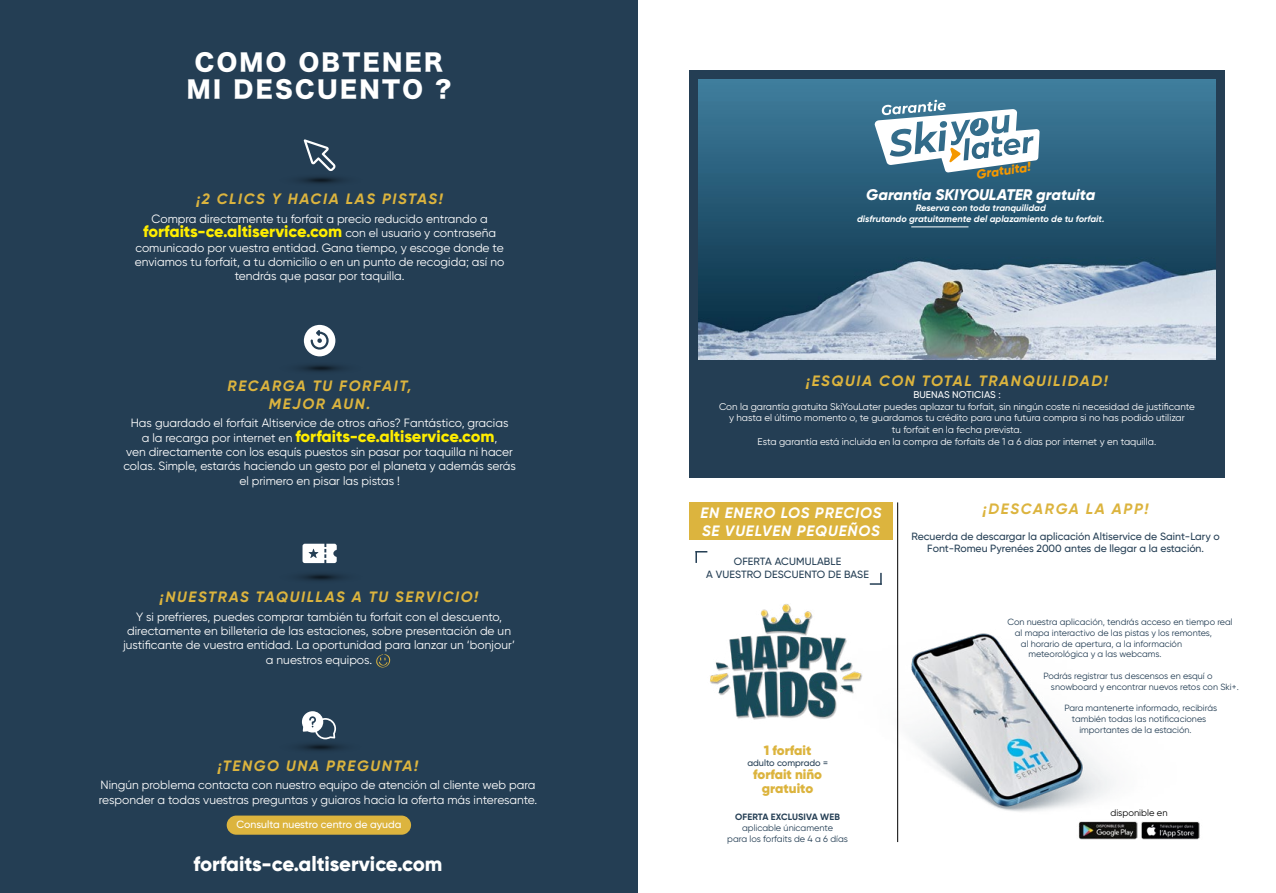
<style>
.page{position:relative;width:1276px;height:893px;background:#fff}
.page>*{position:absolute;margin:0;border:0;box-sizing:border-box;transform-origin:0 0}
.t1{font:23.25px/27.9px "Hira Kaku Std W8";letter-spacing:.1em;color:#fff;text-align:center}
.t2{font:800 20.7px "Gilroy";color:#fff}
.t3{font:800 16.5px "Gilroy";color:#ffed00}
.t4{font:italic 800 15.45px "Gilroy";color:#fff}
.t5{font:italic 700 15px/18px "Gilroy";letter-spacing:.11em;color:#dcb43e;text-align:center}
.t6{font:italic 700 15px/18px "Gilroy";letter-spacing:.06em;color:#fff}
.t7{font:900 13.5px/13.5px "Gilroy";color:#dcb43e;text-align:center}
.t8{font:italic 800 12.75px "Gilroy";color:#f49800}
.t9{font:12px/14.4px "Gilroy";color:#fff;text-align:center}
.t10{font:500 10.5px/12.6px "Gilroy";color:#243e54;text-align:center}
.t11{font:500 10.5px "Gilroy";color:#fff}
.t12{font:9.75px/11.7px "Gilroy";color:#fff;text-align:center}
.t13{font:500 9.75px "Gilroy";letter-spacing:.01em;color:#fff}
.t14{font:italic 700 9.3px/10.8px "Gilroy";color:#fff;text-align:center}
.t15{font:9.3px "Gilroy";color:#000}
.t16{font:9.15px/10.9px "Gilroy";color:#243e54;text-align:center}
.t17{font:700 9.15px "Gilroy";letter-spacing:.01em;color:#243e54}
.t18{font:500 9.15px "Gilroy";color:#243e54}
.t19{font:9px/10.8px "Gilroy";color:#243e54}
.s1{font-weight:400;font-size:12px;color:#fff}
</style>
<div class="page">
<img style="left:897px;top:588px;width:217px;height:255px">
<div style="left:689px;top:70px;width:536px;height:408px;background:#243e54"></div>
<div style="left:0;top:0;width:638px;height:893px;background:#243e54"></div>
<img style="left:299px;top:356px;width:44px;height:16px">
<svg style="left:304px;top:325px;width:31px;height:31px"></svg>
<img style="left:299px;top:171px;width:44px;height:13px">
<svg style="left:304px;top:139px;width:32px;height:32px"></svg>
<img style="left:299px;top:563px;width:44px;height:18px">
<svg style="left:302px;top:544px;width:35px;height:19px"></svg>
<svg style="left:376px;top:654px;width:14px;height:14px"></svg>
<img style="left:299px;top:728px;width:43px;height:23px">
<svg style="left:302px;top:711px;width:34px;height:28px"></svg>
<div style="left:227px;top:815px;width:184px;height:20px;background:#dcb43e;border-radius:10px"></div>
<div style="left:689px;top:502px;width:203px;height:38px;background:#dcb43e"></div>
<img style="left:698px;top:79px;width:517px;height:280px">
<svg style="left:874px;top:100px;width:165px;height:73px;background:#94b2c0"></svg>
<hr style="left:897px;top:502px;width:1px;height:340px;background:#000">
<hr style="left:911px;top:227px;width:57px;height:1px;background:#fff">
<img style="left:1077px;top:818px;width:123px;height:24px">
<svg style="left:695px;top:551px;width:12px;height:12px"></svg>
<svg style="left:870px;top:573px;width:11px;height:12px"></svg>
<img style="left:710px;top:604px;width:153px;height:116px">
<h1 class="t1" style="left:187px;top:49px;width:266px">COMO OBTENER<br>MI DESCUENTO ?</h1>
<p class="t5" style="left:196px;top:190px;width:248px">¡2 CLICS Y HACIA LAS PISTAS!</p>
<p class="t9" style="left:152px;top:211px;width:338px">Compra directamente tu forfait a precio reducido entrando a</p>
<h3 class="t3" style="left:143px;top:221px;width:354px">forfaits-ce.altiservice.com <span class="s1">con el usuario y contraseña</span></h3>
<p class="t9" style="left:135px;top:240px;width:371px">comunicado por vuestra entidad. Gana tiempo, y escoge donde te enviamos tu forfait, a tu domicilio o en un punto de recogida; así no tendrás que pasar por taquilla.</p>
<p class="t5" style="left:228px;top:376px;width:186px">RECARGA TU FORFAIT,<br>MEJOR AUN.</p>
<p class="t9" style="left:131px;top:416px;width:379px">Has guardado el forfait Altiservice de otros años? Fantástico, gracias</p>
<h3 class="t3" style="left:142px;top:425px;width:357px"><span class="s1">a la recarga por internet en</span> forfaits-ce.altiservice.com<span class="s1">,</span></h3>
<p class="t9" style="left:123px;top:444px;width:394px">ven directamente con los esquís puestos sin pasar por taquilla ni hacer colas. Simple, estarás haciendo un gesto por el planeta y además serás el primero en pisar las pistas !</p>
<p class="t5" style="left:160px;top:587px;width:320px">¡NUESTRAS TAQUILLAS A TU SERVICIO!</p>
<p class="t9" style="left:123px;top:609px;width:394px">Y si prefrieres, puedes comprar también tu forfait con el descuento, directamente en billeteria de las estaciones, sobre presentación de un justificante de vuestra entidad. La oportunidad para lanzar un ‘bonjour’ a nuestros equipos.</p>
<p class="t5" style="left:218px;top:756px;width:202px">¡TENGO UNA PREGUNTA!</p>
<p class="t9" style="left:99px;top:778px;width:440px;text-align:left">Ningún problema contacta con nuestro equipo de atención al cliente web para responder a todas vuestras preguntas y guiaros hacia la oferta más interesante.</p>
<p class="t11" style="left:237px;top:818px;width:166px">Consulta nuestro centro de ayuda</p>
<h2 class="t2" style="left:193px;top:851px;width:250px">forfaits-ce.altiservice.com</h2>
<p class="t8" style="left:975px;top:166px;width:56px;rotate:-8deg">Gratuita!</p>
<p class="t4" style="left:866px;top:185px;width:230px">Garantia SKIYOULATER gratuita</p>
<p class="t14" style="left:857px;top:202px;width:249px">Reserva con toda tranquilidad<br>disfrutando gratuitamente del aplazamiento de tu forfait.</p>
<p class="t5" style="left:806px;top:372px;width:303px">¡ESQUIA CON TOTAL TRANQUILIDAD!</p>
<p class="t13" style="left:913px;top:388px;width:89px">BUENAS NOTICIAS :</p>
<p class="t12" style="left:719px;top:400px;width:477px">Con la garantía gratuita SkiYouLater puedes aplazar tu forfait, sin ningún coste ni necesidad de justificante y hasta el último momento o, te guardamos tu crédito para una futura compra si no has podido utilizar<br>tu forfait en la fecha prevista.<br>Esta garantía está incluida en la compra de forfaits de 1 a 6 días por internet y en taquilla.</p>
<p class="t6" style="left:700px;top:503px;width:183px">EN ENERO LOS PRECIOS<br>SE VUELVEN PEQUEÑOS</p>
<p class="t10" style="left:706px;top:555px;width:164px">OFERTA ACUMULABLE<br>A VUESTRO DESCUENTO DE BASE</p>
<p class="t7" style="left:764px;top:743px;width:49px">1 forfait</p>
<p class="t18" style="left:747px;top:757px;width:82px">adulto comprado =</p>
<p class="t7" style="left:753px;top:768px;width:70px">forfait niño gratuito</p>
<p class="t17" style="left:735px;top:811px;width:106px">OFERTA EXCLUSIVA WEB</p>
<p class="t16" style="left:727px;top:822px;width:122px">aplicable únicamente<br>para los forfaits de 4 a 6 días</p>
<p class="t5" style="left:983px;top:500px;width:167px">¡DESCARGA LA APP!</p>
<p class="t10" style="left:911px;top:530px;width:310px">Recuerda de descargar la aplicación Altiservice de Saint-Lary o<br>Font-Romeu Pyrenées 2000 antes de llegar a la estación.</p>
<p class="t19" style="left:1007px;top:616px;width:227px">Con nuestra aplicación, tendrás acceso en tiempo real</p>
<p class="t19" style="left:1015px;top:627px;width:199px">al mapa interactivo de las pistas y los remontes,</p>
<p class="t19" style="left:1021px;top:638px;width:163px">al horario de apertura, a la información</p>
<p class="t19" style="left:1028px;top:649px;width:135px">meteorológica y a las webcams.</p>
<p class="t19" style="left:1051px;top:670px;width:189px;text-indent:-7px">Podrás registrar tus descensos en esquí o snowboard y encontrar nuevos retos con Ski+.</p>
<p class="t19" style="left:1064px;top:703px;width:154px">Para mantenerte informado, recibirás</p>
<p class="t19" style="left:1072px;top:714px;width:136px">también todas las notificaciones</p>
<p class="t19" style="left:1079px;top:724px;width:114px">importantes de la estación.</p>
<p class="t15" style="left:1110px;top:807px;width:59px">disponible en</p>
</div>
